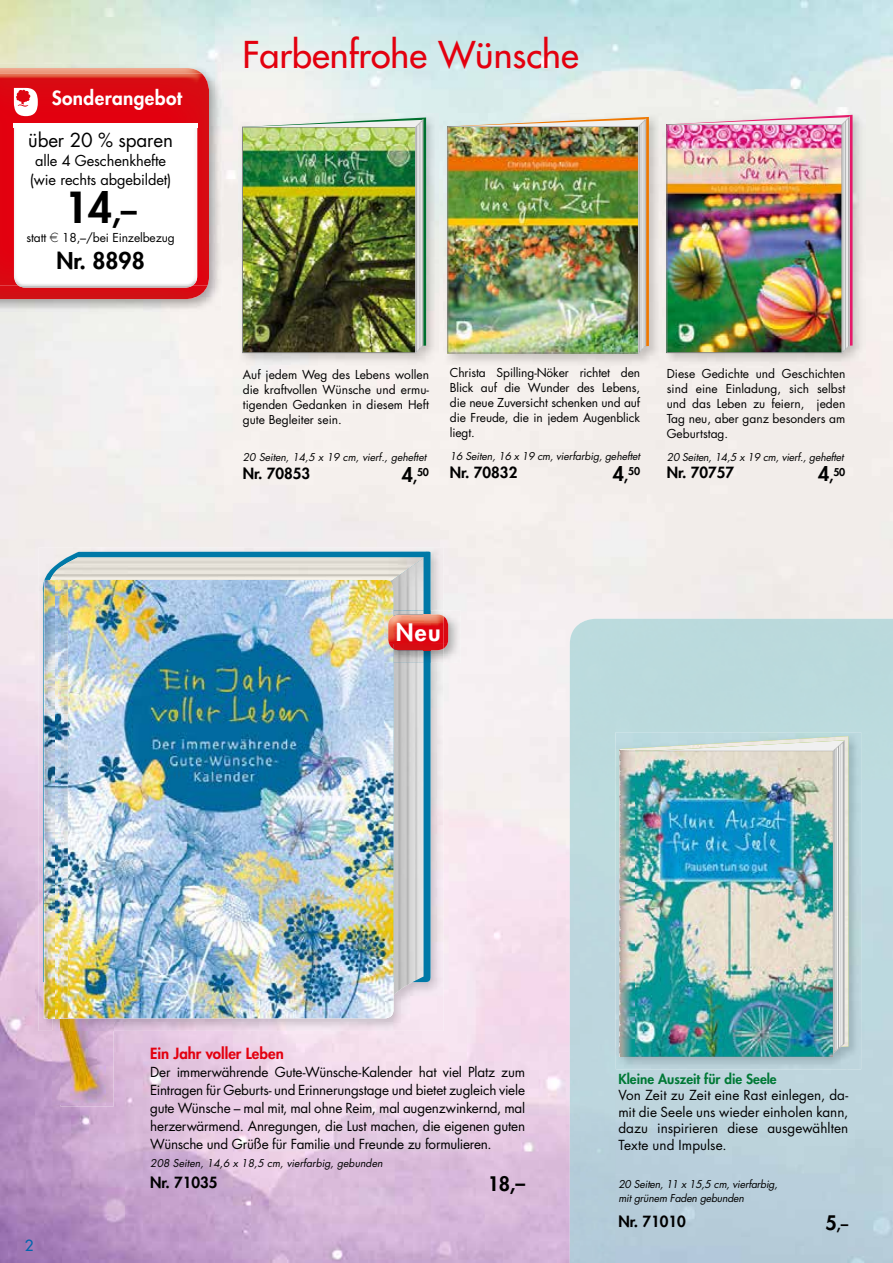
<style>
.page{position:relative;width:893px;height:1263px;background:#fff}
.page>*{position:absolute;margin:0;border:0;box-sizing:border-box;transform-origin:0 0}
.t1{font:800 41.7px "Futura";color:#000}
.t2{font:36px "Futura";color:#e3000f}
.t3{font:800 23.4px "Futura";color:#fff}
.t4{font:800 22.5px "Futura";color:#000}
.t5{font:800 19.5px "Futura";color:#000}
.t6{font:800 19.05px "Futura";letter-spacing:.02em;color:#fff}
.t7{font:18.9px "Futura";letter-spacing:-.01em;color:#000}
.t8{font:800 15px "Futura";color:#000}
.t9{font:800 15px "Futura";color:#e3000f}
.t10{font:15px "Futura";color:#0065ad}
.t11{font:14.7px/18.9px "Futura";letter-spacing:-.01em;color:#000;text-align:center}
.t12{font:13.5px/18px "Futura";letter-spacing:-.01em;color:#000;text-align:justify}
.t13{font:800 13.5px "Futura";color:#007936}
.t14{font:12px/15px "Futura";color:#000;text-align:justify}
.t15{font:italic 10.5px/13.5px "Futura";letter-spacing:-.01em;color:#000}
.t16{font:800 10.5px "Futura";color:#000}
.s1{font-size:32.1px}
.s2{font-size:19.5px}
.s3{font-size:15px}
</style>
<div class="page">
<img style="left:0;top:0;width:893px;height:1263px">
<div style="left:570px;top:619px;width:323px;height:160px;background:#bbdadd"></div>
<img style="left:570px;top:779px;width:46px;height:484px">
<img style="left:847px;top:779px;width:46px;height:484px">
<div style="left:615px;top:1048px;width:232px;height:215px;background:#b9cfdc"></div>
<img style="left:0;top:64px;width:222px;height:248px">
<img style="left:0;top:68px;width:202px;height:5px">
<div style="left:0;top:286px;width:207px;height:13px;background:#d30f14"></div>
<img style="left:0;top:73px;width:209px;height:213px">
<img style="left:14px;top:123px;width:183px;height:163px">
<img style="left:19px;top:286px;width:173px;height:2px">
<svg style="left:14px;top:88px;width:24px;height:28px"></svg>
<img style="left:238px;top:114px;width:201px;height:251px">
<img style="left:242px;top:117px;width:184px;height:236px">
<img style="left:443px;top:113px;width:219px;height:253px">
<svg style="left:448px;top:117px;width:201px;height:236px"></svg>
<img style="left:448px;top:119px;width:198px;height:234px">
<img style="left:663px;top:111px;width:202px;height:255px">
<img style="left:667px;top:115px;width:185px;height:238px">
<img style="left:39px;top:547px;width:404px;height:53px">
<img style="left:39px;top:600px;width:49px;height:431px">
<img style="left:393px;top:600px;width:50px;height:431px">
<img style="left:88px;top:1018px;width:305px;height:13px">
<svg style="left:40px;top:551px;width:391px;height:431px;background:#529cbc"></svg>
<img style="left:393px;top:585px;width:31px;height:410px">
<img style="left:45px;top:580px;width:348px;height:438px">
<svg style="left:50px;top:557px;width:374px;height:28px;background:#d7d8d0"></svg>
<img style="left:48px;top:581px;width:13px;height:437px">
<img style="left:52px;top:1031px;width:61px;height:75px">
<svg style="left:105px;top:1019px;width:8px;height:12px"></svg>
<img style="left:52px;top:1019px;width:9px;height:12px">
<img style="left:61px;top:1019px;width:44px;height:86px">
<img style="left:616px;top:732px;width:245px;height:337px">
<img style="left:620px;top:736px;width:228px;height:320px">
<img style="left:620px;top:740px;width:225px;height:317px">
<img style="left:619px;top:753px;width:2px;height:54px">
<img style="left:384px;top:610px;width:77px;height:53px">
<svg style="left:424px;top:614px;width:19px;height:2px"></svg>
<img style="left:393px;top:614px;width:31px;height:2px">
<svg style="left:424px;top:643px;width:24px;height:7px"></svg>
<img style="left:393px;top:643px;width:31px;height:7px">
<svg style="left:389px;top:643px;width:4px;height:6px"></svg>
<img style="left:388px;top:616px;width:60px;height:27px">
<h3 class="t6" style="left:52px;top:85px;width:132px">Sonderangebot</h3>
<h3 class="t7" style="left:28px;top:127px;width:146px">über 20 % sparen</h3>
<p class="t11" style="left:30px;top:151px;width:143px">alle 4 Geschenkhefte (wie rechts abgebildet)</p>
<h1 class="t1" style="left:64px;top:180px;width:74px">14<span class="s1">,–</span></h1>
<p class="t14" style="left:26px;top:230px;width:150px">statt ○ 18,–/bei Einzelbezug</p>
<h3 class="t4" style="left:57px;top:246px;width:90px">Nr. 8898</h3>
<h2 class="t2" style="left:242px;top:31px;width:338px">Farbenfrohe Wünsche</h2>
<p class="t14" style="left:243px;top:367px;width:188px">Auf jedem Weg des Lebens wollen die kraftvollen Wünsche und ermu&shy;tigenden Gedanken in diesem Heft gute Begleiter sein.</p>
<p class="t15" style="left:243px;top:450px;width:185px">20 Seiten, 14,5 x 19 cm, vierf., geheftet</p>
<p class="t8" style="left:243px;top:463px;width:69px">Nr. 70853</p>
<p class="t16" style="left:402px;top:465px;width:29px"><span class="s2">4</span><span class="s3">,</span>50</p>
<p class="t14" style="left:450px;top:365px;width:192px">Christa Spilling-Nöker richtet den Blick auf die Wunder des Lebens, die neue Zuversicht schenken und auf die Freude, die in jedem Augenblick liegt.</p>
<p class="t15" style="left:450px;top:449px;width:192px">16 Seiten, 16 x 19 cm, vierfarbig, geheftet</p>
<p class="t8" style="left:450px;top:462px;width:69px">Nr. 70832</p>
<p class="t16" style="left:613px;top:464px;width:29px"><span class="s2">4</span><span class="s3">,</span>50</p>
<p class="t14" style="left:667px;top:366px;width:180px">Diese Gedichte und Geschichten sind eine Einladung, sich selbst und das Leben zu feiern, jeden Tag neu, aber ganz besonders am Geburtstag.</p>
<p class="t15" style="left:667px;top:450px;width:178px">20 Seiten, 14,5 x 19 cm, vierf., geheftet</p>
<p class="t8" style="left:667px;top:463px;width:69px">Nr. 70757</p>
<p class="t16" style="left:818px;top:465px;width:29px"><span class="s2">4</span><span class="s3">,</span>50</p>
<h3 class="t3" style="left:396px;top:617px;width:46px">Neu</h3>
<p class="t10" style="left:25px;top:1235px;width:10px">2</p>
<p class="t9" style="left:150px;top:1044px;width:135px">Ein Jahr voller Leben</p>
<p class="t12" style="left:150px;top:1063px;width:376px">Der immerwährende Gute-Wünsche-Kalender hat viel Platz zum Eintragen für Geburts- und Erinnerungstage und bietet zugleich viele gute Wünsche – mal mit, mal ohne Reim, mal augenzwinkernd, mal herzerwärmend. Anregungen, die Lust machen, die eigenen guten Wünsche und Grüße für Familie und Freunde zu formulieren.</p>
<p class="t15" style="left:150px;top:1156px;width:234px">208 Seiten, 14,6 x 18,5 cm, vierfarbig, gebunden</p>
<p class="t8" style="left:150px;top:1172px;width:69px">Nr. 71035</p>
<h3 class="t5" style="left:488px;top:1171px;width:39px">18,–</h3>
<p class="t13" style="left:618px;top:1070px;width:160px">Kleine Auszeit für die Seele</p>
<p class="t12" style="left:618px;top:1087px;width:231px;line-height:16.5px">Von Zeit zu Zeit eine Rast einlegen, da&shy;mit die Seele uns wieder einholen kann, dazu inspirieren diese ausgewählten Texte und Impulse.</p>
<p class="t15" style="left:618px;top:1177px;width:161px">20 Seiten, 11 x 15,5 cm, vierfarbig, mit grünem Faden gebunden</p>
<p class="t8" style="left:618px;top:1211px;width:69px">Nr. 71010</p>
<p class="t8" style="left:826px;top:1214px;width:24px"><span class="s2">5</span>,–</p>
</div>
